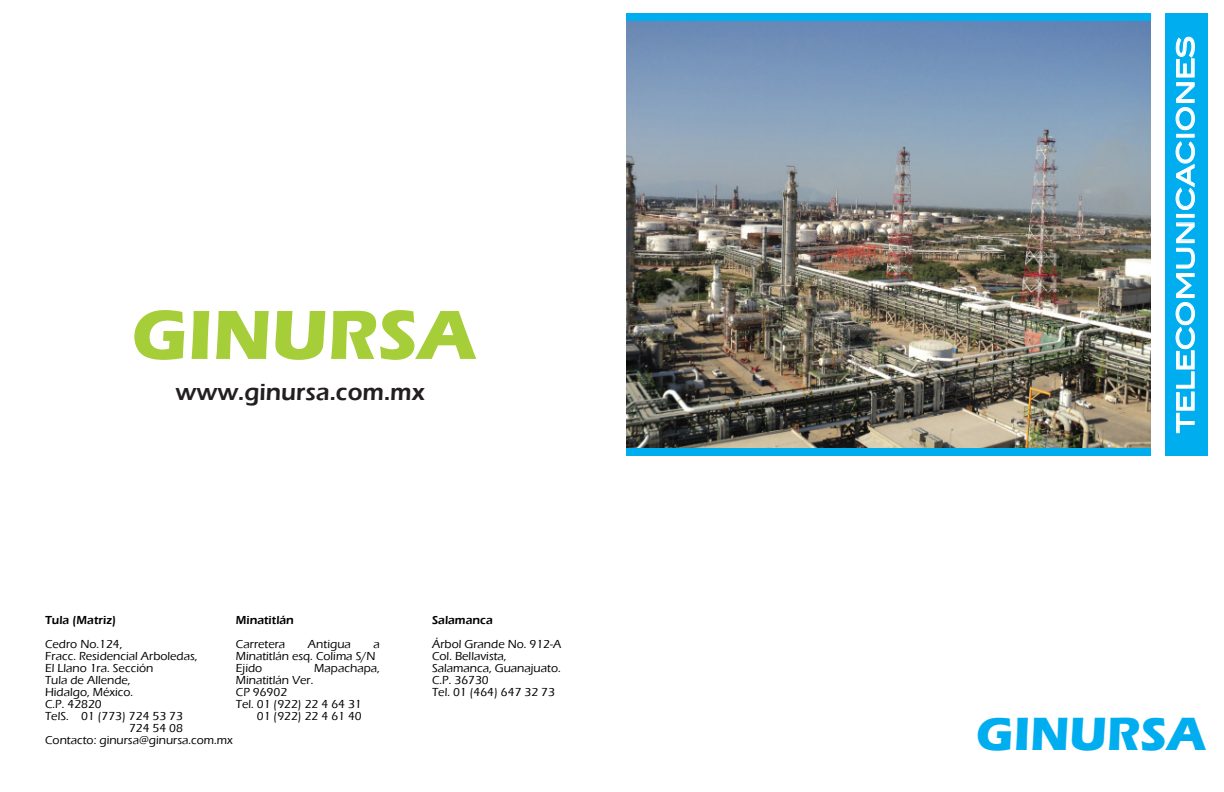
<style>
.page{position:relative;width:1224px;height:792px;background:#fff}
.page>*{position:absolute;margin:0;border:0;box-sizing:border-box;transform-origin:0 0}
.t1{font:700 48px "Eras ITC";color:#00aeef}
.t2{font:24px "Blair Md ITCTT Medium";letter-spacing:-.015em;color:#fff}
.t3{font:600 24px "Eras ITC";color:#231f20}
.t4{font:500 12px/12px "Eras ITC";color:#000}
.t5{font:600 12px "Eras ITC";color:#000}
</style>
<div class="page">
<svg style="left:134px;top:310px;width:342px;height:50px"></svg>
<div style="left:626px;top:13px;width:525px;height:443px;background:#00aeef"></div>
<div style="left:1165px;top:13px;width:42px;height:443px;background:#00aeef"></div>
<svg style="left:1176px;top:222px;width:19px;height:211px"></svg>
<div style="left:1176px;top:214px;width:18px;height:4px;border:1px solid #fff"></div>
<svg style="left:1176px;top:141px;width:19px;height:69px"></svg>
<div style="left:1176px;top:134px;width:18px;height:3px;border:1px solid #fff"></div>
<svg style="left:1176px;top:37px;width:19px;height:93px"></svg>
<img style="left:626px;top:22px;width:525px;height:425px">
<p class="t3" style="left:176px;top:379px;width:251px">www.ginursa.com.mx</p>
<p class="t5" style="left:236px;top:613px;width:60px">Minatitlán</p>
<p class="t4" style="left:236px;top:638px;width:51px">Carretera</p>
<p class="t4" style="left:308px;top:638px;width:44px">Antigua</p>
<p class="t5" style="left:45px;top:613px;width:73px">Tula (Matriz)</p>
<p class="t4" style="left:45px;top:638px;width:79px">Cedro No.124,</p>
<p class="t4" style="left:45px;top:650px;width:154px">Fracc. Residencial Arboledas,</p>
<p class="t4" style="left:45px;top:662px;width:110px">El Llano 1ra. Sección</p>
<p class="t4" style="left:45px;top:674px;width:87px">Tula de Allende,</p>
<p class="t4" style="left:45px;top:686px;width:90px">Hidalgo, México.</p>
<p class="t4" style="left:45px;top:698px;width:58px">C.P. 42820</p>
<p class="t4" style="left:45px;top:710px;width:139px">TelS. 01 (773) 724 53 73</p>
<p class="t4" style="left:129px;top:722px;width:55px">724 54 08</p>
<p class="t4" style="left:45px;top:734px;width:189px">Contacto: ginursa@ginursa.com.mx</p>
<p class="t4" style="left:236px;top:638px;width:145px;text-indent:138px">a<br>Minatitlán esq. Colima S/N</p>
<p class="t4" style="left:236px;top:662px;width:28px">Ejido</p>
<p class="t4" style="left:314px;top:662px;width:67px">Mapachapa,</p>
<p class="t4" style="left:236px;top:674px;width:79px">Minatitlán Ver.</p>
<p class="t4" style="left:236px;top:686px;width:53px">CP 96902</p>
<p class="t4" style="left:236px;top:698px;width:127px">Tel. 01 (922) 22 4 64 31</p>
<p class="t4" style="left:257px;top:710px;width:106px">01 (922) 22 4 61 40</p>
<p class="t5" style="left:432px;top:613px;width:62px">Salamanca</p>
<p class="t4" style="left:432px;top:638px;width:131px">Árbol Grande No. 912-A</p>
<p class="t4" style="left:432px;top:650px;width:76px">Col. Bellavista,</p>
<p class="t4" style="left:432px;top:662px;width:130px">Salamanca, Guanajuato.</p>
<p class="t4" style="left:432px;top:674px;width:58px">C.P. 36730</p>
<p class="t4" style="left:432px;top:686px;width:124px">Tel. 01 (464) 647 32 73</p>
<p class="t2" style="left:1171px;top:433px;width:399px;rotate:-90deg">TELECOMUNICACIONES</p>
<p class="t1" style="left:976px;top:707px;width:231px">GINURSA</p>
</div>
